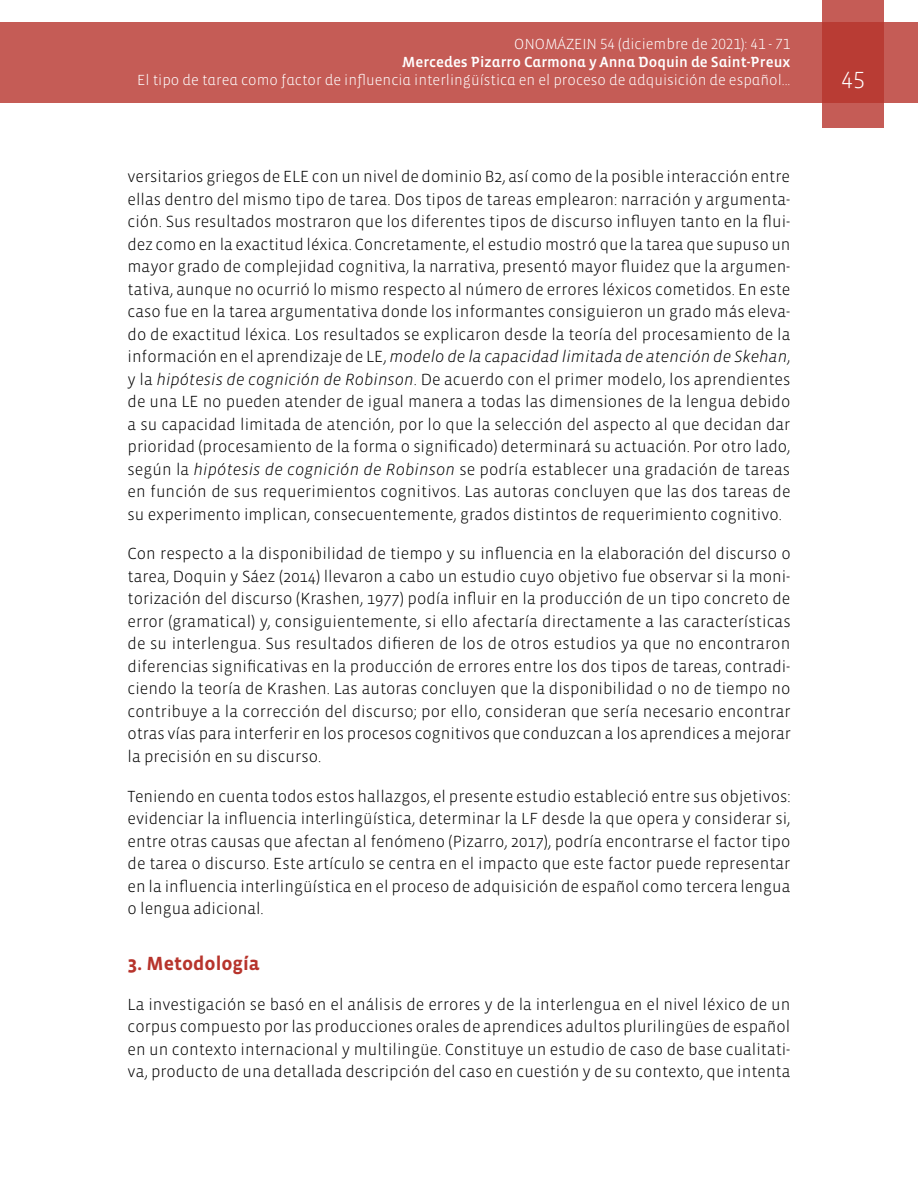
<style>
.page{position:relative;width:918px;height:1188px;background:#fff}
.page>*{position:absolute;margin:0;border:0;box-sizing:border-box;transform-origin:0 0}
.t1{font:300 24px "Vista Sans";color:#fff}
.t2{font:700 19.5px "Vista Sans";color:#b7342c}
.t3{font:300 16.5px/22.5px "Vista Sans";color:#000;text-align:justify}
.t4{font:300 15px "Vista Sans Alt";color:#fff}
.t5{font:15px "Vista Sans Alt Med";color:#fff}
.s1{font-style:italic}
</style>
<div class="page">
<div style="left:0;top:23px;width:918px;height:80px;background:#c55c56"></div>
<svg style="left:822px;top:0;width:62px;height:128px;background:#bd4740"></svg>
<p class="t4" style="left:514px;top:37px;width:278px">ONOMÁZEIN 54 (diciembre de 2021): 41 - 71</p>
<p class="t5" style="left:402px;top:55px;width:390px">Mercedes Pizarro Carmona y Anna Doquin de Saint-Preux</p>
<p class="t4" style="left:137px;top:73px;width:655px">El tipo de tarea como factor de influencia interlingüística en el proceso de adquisición de español...</p>
<h1 class="t1" style="left:841px;top:65px;width:25px">45</h1>
<p class="t3" style="left:128px;top:166px;width:665px">versitarios griegos de ELE con un nivel de dominio B2, así como de la posible interacción entre ellas dentro del mismo tipo de tarea. Dos tipos de tareas emplearon: narración y argumenta&shy;ción. Sus resultados mostraron que los diferentes tipos de discurso influyen tanto en la flui&shy;dez como en la exactitud léxica. Concretamente, el estudio mostró que la tarea que supuso un mayor grado de complejidad cognitiva, la narrativa, presentó mayor fluidez que la argumen&shy;tativa, aunque no ocurrió lo mismo respecto al número de errores léxicos cometidos. En este caso fue en la tarea argumentativa donde los informantes consiguieron un grado más eleva&shy;do de exactitud léxica. Los resultados se explicaron desde la teoría del procesamiento de la información en el aprendizaje de LE, <span class="s1">modelo de la capacidad limitada de atención de Skehan</span>, y la <span class="s1">hipótesis de cognición de Robinson</span>. De acuerdo con el primer modelo, los aprendientes de una LE no pueden atender de igual manera a todas las dimensiones de la lengua debido a su capacidad limitada de atención, por lo que la selección del aspecto al que decidan dar prioridad (procesamiento de la forma o significado) determinará su actuación. Por otro lado, según la <span class="s1">hipótesis de cognición de Robinson</span> se podría establecer una gradación de tareas en función de sus requerimientos cognitivos. Las autoras concluyen que las dos tareas de su experimento implican, consecuentemente, grados distintos de requerimiento cognitivo.</p>
<p class="t3" style="left:128px;top:543px;width:665px">Con respecto a la disponibilidad de tiempo y su influencia en la elaboración del discurso o tarea, Doquin y Sáez (2014) llevaron a cabo un estudio cuyo objetivo fue observar si la moni&shy;torización del discurso (Krashen, 1977) podía influir en la producción de un tipo concreto de error (gramatical) y, consiguientemente, si ello afectaría directamente a las características de su interlengua. Sus resultados difieren de los de otros estudios ya que no encontraron diferencias significativas en la producción de errores entre los dos tipos de tareas, contradi&shy;ciendo la teoría de Krashen. Las autoras concluyen que la disponibilidad o no de tiempo no contribuye a la corrección del discurso; por ello, consideran que sería necesario encontrar otras vías para interferir en los procesos cognitivos que conduzcan a los aprendices a mejorar la precisión en su discurso.</p>
<p class="t3" style="left:128px;top:785px;width:665px">Teniendo en cuenta todos estos hallazgos, el presente estudio estableció entre sus objetivos: evidenciar la influencia interlingüística, determinar la LF desde la que opera y considerar si, entre otras causas que afectan al fenómeno (Pizarro, 2017), podría encontrarse el factor tipo de tarea o discurso. Este artículo se centra en el impacto que este factor puede representar en la influencia interlingüística en el proceso de adquisición de español como tercera lengua o lengua adicional.</p>
<p class="t2" style="left:128px;top:954px;width:133px">3. Metodología</p>
<p class="t3" style="left:128px;top:993px;width:664px">La investigación se basó en el análisis de errores y de la interlengua en el nivel léxico de un corpus compuesto por las producciones orales de aprendices adultos plurilingües de español en un contexto internacional y multilingüe. Constituye un estudio de caso de base cualitati&shy;va, producto de una detallada descripción del caso en cuestión y de su contexto, que intenta</p>
</div>
